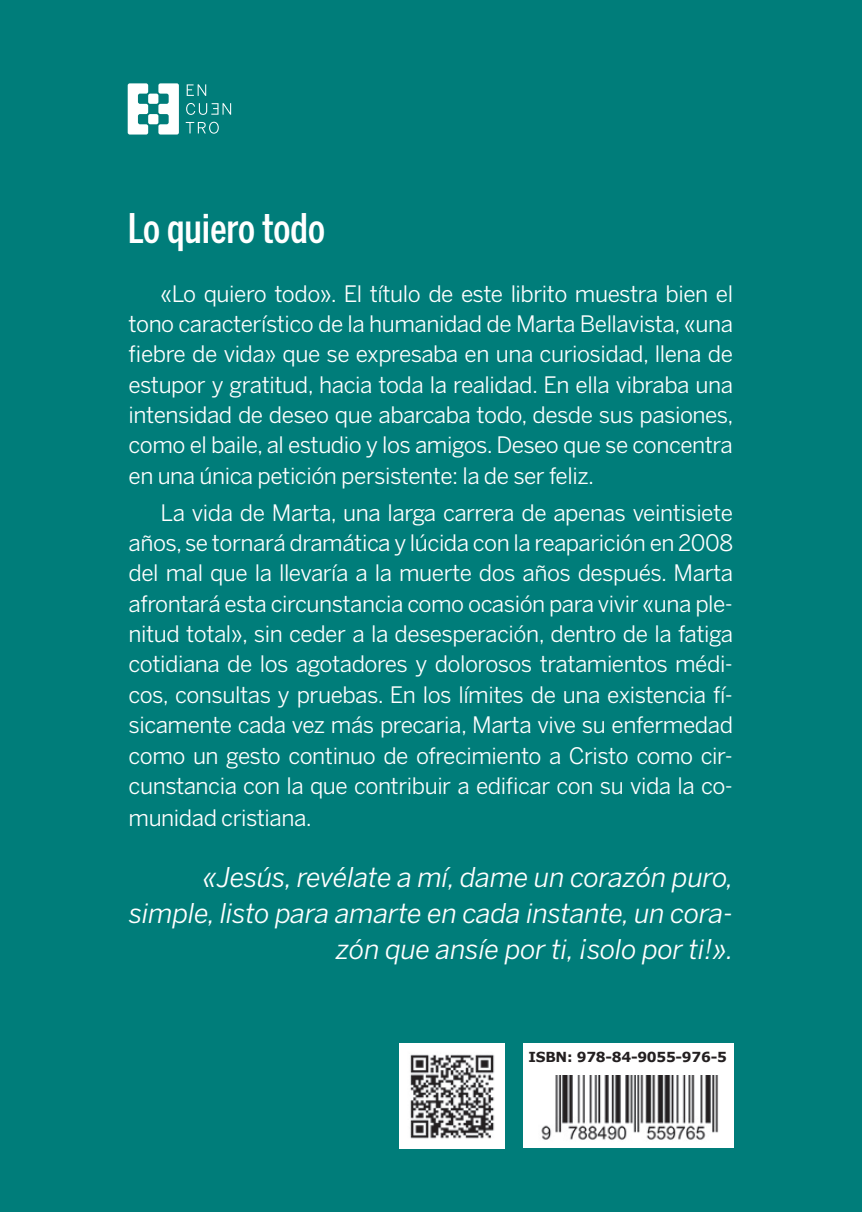
<style>
.page{position:relative;width:862px;height:1212px;background:#fff}
.page>*{position:absolute;margin:0;border:0;box-sizing:border-box;transform-origin:0 0}
.t1{font:500 40.5px "Benton Sans Comp";color:#fff}
.t2{font:italic 27px/36px "Benton Sans";letter-spacing:-.01em;color:#fff;text-align:right}
.t3{font:22.5px/30.6px "Benton Sans";letter-spacing:-.02em;color:#fff;text-align:justify}
.t4{font:700 13.72px "Verdana";letter-spacing:-.02em;color:#231f20}
</style>
<div class="page">
<div style="left:0;top:0;width:861px;height:1212px;background:#007d7a"></div>
<div style="left:148px;top:114px;width:10px;height:10px;background:#fff;border-radius:2px"></div>
<svg style="left:128px;top:83px;width:20px;height:52px"></svg>
<div style="left:148px;top:94px;width:10px;height:10px;background:#fff;border-radius:2px"></div>
<svg style="left:158px;top:83px;width:21px;height:52px"></svg>
<svg style="left:186px;top:84px;width:20px;height:12px"></svg>
<svg style="left:186px;top:122px;width:33px;height:12px"></svg>
<svg style="left:186px;top:103px;width:45px;height:12px"></svg>
<div style="left:522px;top:1043px;width:210px;height:105px;background:#fff"></div>
<img style="left:541px;top:1075px;width:178px;height:65px">
<img style="left:399px;top:1043px;width:105px;height:105px">
<p class="t1" style="left:128px;top:205px;width:199px">Lo quiero todo</p>
<p class="t3" style="left:128px;top:278px;width:606px;text-indent:32px">«Lo quiero todo». El título de este librito muestra bien el tono característico de la humanidad de Marta Bellavista, «una fiebre de vida» que se expresaba en una curiosidad, llena de estupor y gratitud, hacia toda la realidad. En ella vibraba una intensidad de deseo que abarcaba todo, desde sus pasiones, como el baile, al estudio y los amigos. Deseo que se concentra en una única petición persistente: la de ser feliz.</p>
<p class="t3" style="left:128px;top:497px;width:605px;text-indent:32px">La vida de Marta, una larga carrera de apenas veintisiete años, se tornará dramática y lúcida con la reaparición en 2008 del mal que la llevaría a la muerte dos años después. Marta afrontará esta circunstancia como ocasión para vivir «una ple&shy;nitud total», sin ceder a la desesperación, dentro de la fatiga cotidiana de los agotadores y dolorosos tratamientos médi&shy;cos, consultas y pruebas. En los límites de una existencia fí&shy;sicamente cada vez más precaria, Marta vive su enfermedad como un gesto continuo de ofrecimiento a Cristo como cir&shy;cunstancia con la que contribuir a edificar con su vida la co&shy;munidad cristiana.</p>
<p class="t2" style="left:129px;top:859px;width:605px">«Jesús, revélate a mí, dame un corazón puro, simple, listo para amarte en cada instante, un cora&shy;zón que ansíe por ti, ¡solo por ti!».</p>
<p class="t4" style="left:528px;top:1047px;width:200px">ISBN: 978-84-9055-976-5</p>
</div>
